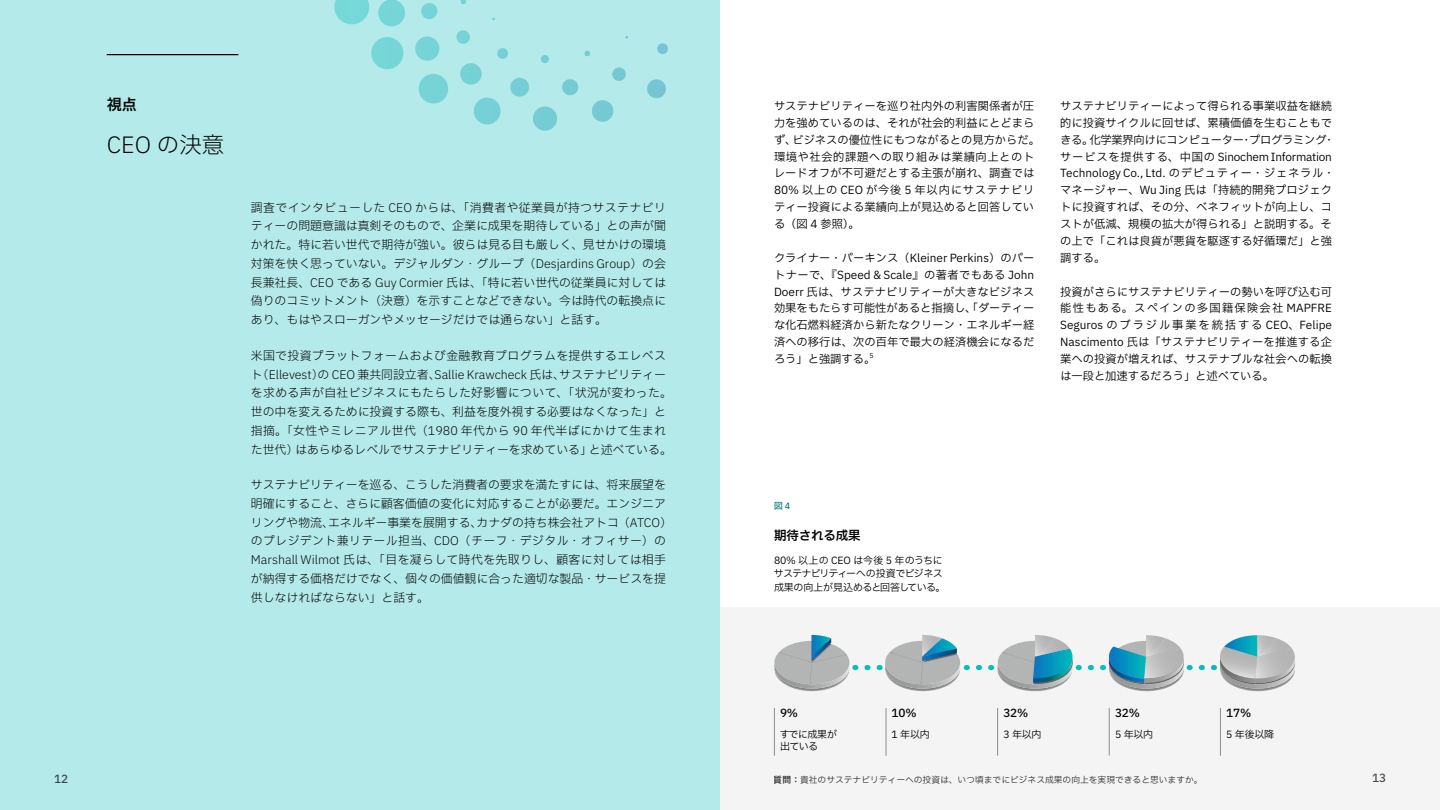
<style>
.page{position:relative;width:1440px;height:810px;background:#fff}
.page>*{position:absolute;margin:0;border:0;box-sizing:border-box;transform-origin:0 0}
.Head_1__30_36{font:300 22.5px "IBM Plex Sans JP";color:#000}
.Head_1__30_36-2{font:15px "IBM Plex Sans JP Sm Bld";color:#000}
.First_paragraph_sect{font:12.5px "IBM Plex Sans JP Sm Bld";letter-spacing:-.01em;color:#000}
.Body__9_13_5{font:300 11.88px/18.8px "IBM Plex Sans JP";color:#000}
.Body__9_13_5-2{font:11.25px/16.9px "IBM Plex Sans JP";letter-spacing:.005em;color:#000}
.First_paragraph_sect-2{font:11.25px "IBM Plex Sans JP Medm";letter-spacing:-.02em;color:#000}
.First_paragraph_sect-3{font:10px/13.8px "IBM Plex Sans JP";letter-spacing:-.045em;color:#000}
.First_paragraph_sect-4{font:10px "IBM Plex Sans JP";letter-spacing:-.02em;color:#000}
.First_paragraph_sect-5{font:10px/12.5px "IBM Plex Sans JP";letter-spacing:-.055em;color:#000}
.t1{font:8.75px "IBM Plex Sans JP";color:#000}
.First_paragraph_sect-6{font:8.75px "IBM Plex Sans JP Medm";color:#007d79}
.Body__9_13_5-3{font:6.5px "IBM Plex Sans JP";color:#000}
.s1{font-family:"IBM Plex Sans JP Sm Bld"}
</style>
<div class="page">
<div style="left:0;top:0;width:720px;height:810px;background:#b4eaea"></div>
<hr style="left:107px;top:54px;width:131px;height:1px;background:#000">
<div style="left:720px;top:607px;width:720px;height:203px;background:#f4f4f4"></div>
<hr style="left:774px;top:708px;width:1px;height:48px;background:#8d8d8d">
<hr style="left:886px;top:708px;width:1px;height:48px;background:#8d8d8d">
<hr style="left:997px;top:708px;width:1px;height:48px;background:#8d8d8d">
<hr style="left:1109px;top:708px;width:1px;height:48px;background:#8d8d8d">
<hr style="left:1220px;top:708px;width:1px;height:48px;background:#8d8d8d">
<img style="left:907px;top:689px;width:31px;height:2px">
<img style="left:1242px;top:689px;width:32px;height:2px">
<img style="left:1019px;top:689px;width:32px;height:2px">
<img style="left:1122px;top:686px;width:49px;height:5px">
<img style="left:796px;top:689px;width:31px;height:2px">
<svg style="left:976px;top:665px;width:6px;height:5px"></svg>
<svg style="left:774px;top:635px;width:84px;height:54px"></svg>
<svg style="left:864px;top:665px;width:7px;height:5px"></svg>
<svg style="left:877px;top:635px;width:93px;height:54px"></svg>
<svg style="left:988px;top:635px;width:94px;height:54px"></svg>
<svg style="left:1088px;top:665px;width:6px;height:5px"></svg>
<svg style="left:1100px;top:635px;width:93px;height:51px"></svg>
<svg style="left:1199px;top:665px;width:6px;height:5px"></svg>
<svg style="left:1211px;top:635px;width:84px;height:54px"></svg>
<p class="Head_1__30_36-2" style="left:107px;top:93px;width:31px">視点</p>
<p class="Head_1__30_36" style="left:107px;top:129px;width:119px">CEO の決意</p>
<p class="Body__9_13_5" style="left:251px;top:197px;width:417px;text-align:justify">調査でインタビューした CEO からは、「消費者や従業員が持つサステナビリティーの問題意識は真剣そのもので、企業に成果を期待している」との声が聞かれた。特に若い世代で期待が強い。彼らは見る目も厳しく、見せかけの環境対策を快く思っていない。デジャルダン・グループ（Desjardins Group）の会長兼社長、CEO である Guy Cormier 氏は、「特に若い世代の従業員に対しては偽りのコミットメント（決意）を示すことなどできない。今は時代の転換点にあり、もはやスローガンやメッセージだけでは通らない」と話す。</p>
<p class="Body__9_13_5" style="left:251px;top:345px;width:423px">米国で投資プラットフォームおよび金融教育プログラムを提供するエレベスト（Ellevest）の CEO 兼共同設立者、Sallie Krawcheck 氏は、サステナビリティーを求める声が自社ビジネスにもたらした好影響について、「状況が変わった。世の中を変えるために投資する際も、利益を度外視する必要はなくなった」と指摘。「女性やミレニアル世代（1980 年代から 90 年代半ばにかけて生まれた世代）はあらゆるレベルでサステナビリティーを求めている」と述べている。</p>
<p class="Body__9_13_5" style="left:251px;top:475px;width:423px">サステナビリティーを巡る、こうした消費者の要求を満たすには、将来展望を明確にすること、さらに顧客価値の変化に対応することが必要だ。エンジニアリングや物流、エネルギー事業を展開する、カナダの持ち株会社アトコ（ATCO）のプレジデント兼リテール担当、CDO（チーフ・デジタル・オフィサー）のMarshall Wilmot 氏は、「目を凝らして時代を先取りし、顧客に対しては相手が納得する価格だけでなく、個々の価値観に合った適切な製品・サービスを提供しなければならない」と話す。</p>
<p class="Body__9_13_5-2" style="left:774px;top:97px;width:267px">サステナビリティーを巡り社内外の利害関係者が圧力を強めているのは、それが社会的利益にとどまらず、ビジネスの優位性にもつながるとの見方からだ。環境や社会的課題への取り組みは業績向上とのトレードオフが不可避だとする主張が崩れ、調査では<br>80% 以上の CEO が今後 5 年以内にサステナビリティー投資による業績向上が見込めると回答している（図 4 参照）。</p>
<p class="Body__9_13_5-2" style="left:774px;top:249px;width:262px;text-align:justify">クライナー・パーキンス（Kleiner Perkins）のパートナーで、『Speed &amp; Scale』の著者でもある John Doerr 氏は、サステナビリティーが大きなビジネス効果をもたらす可能性があると指摘し、「ダーティーな化石燃料経済から新たなクリーン・エネルギー経済への移行は、次の百年で最大の経済機会になるだろう」と強調する。</p>
<p class="Body__9_13_5-3" style="left:870px;top:350px;width:6px">5</p>
<p class="Body__9_13_5-2" style="left:1060px;top:97px;width:276px">サステナビリティーによって得られる事業収益を継続的に投資サイクルに回せば、累積価値を生むこともできる。化学業界向けにコンピューター・プログラミング・サービスを提供する、中国の Sinochem Information<br>Technology Co., Ltd. のデピュティー・ジェネラル・マネージャー、Wu Jing 氏は「持続的開発プロジェクトに投資すれば、その分、ベネフィットが向上し、コストが低減、規模の拡大が得られる」と説明する。その上で「これは良貨が悪貨を駆逐する好循環だ」と強調する。</p>
<p class="Body__9_13_5-2" style="left:1060px;top:282px;width:273px;text-align:justify">投資がさらにサステナビリティーの勢いを呼び込む可能性もある。スペインの多国籍保険会社 MAPFRE Seguros のブラジル事業を統括する CEO、Felipe Nascimento 氏は「サステナビリティーを推進する企業への投資が増えれば、サステナブルな社会への転換は一段と加速するだろう」と述べている。</p>
<p class="First_paragraph_sect-6" style="left:774px;top:499px;width:18px">図4</p>
<p class="First_paragraph_sect" style="left:774px;top:526px;width:88px">期待される成果</p>
<p class="First_paragraph_sect-3" style="left:774px;top:552px;width:173px">80% 以上の CEO は今後 5 年のうちにサステナビリティーへの投資でビジネス成果の向上が見込めると回答している。</p>
<p class="First_paragraph_sect-2" style="left:780px;top:704px;width:20px">9%</p>
<p class="First_paragraph_sect-5" style="left:780px;top:727px;width:59px">すでに成果が出ている</p>
<p class="First_paragraph_sect-2" style="left:892px;top:704px;width:26px">10%</p>
<p class="First_paragraph_sect-4" style="left:892px;top:727px;width:40px">1 年以内</p>
<p class="First_paragraph_sect-2" style="left:1003px;top:704px;width:26px">32%</p>
<p class="First_paragraph_sect-4" style="left:1003px;top:727px;width:40px">3 年以内</p>
<p class="First_paragraph_sect-2" style="left:1115px;top:704px;width:26px">32%</p>
<p class="First_paragraph_sect-4" style="left:1115px;top:727px;width:40px">5 年以内</p>
<p class="First_paragraph_sect-2" style="left:1226px;top:704px;width:26px">17%</p>
<p class="First_paragraph_sect-4" style="left:1226px;top:727px;width:50px">5 年後以降</p>
<p class="First_paragraph_sect-2" style="left:54px;top:770px;width:16px">12</p>
<p class="t1" style="left:774px;top:773px;width:430px"><span class="s1">質問：</span>貴社のサステナビリティーへの投資は、いつ頃までにビジネス成果の向上を実現できると思いますか。</p>
<p class="First_paragraph_sect-2" style="left:1372px;top:770px;width:16px">13</p>
</div>
